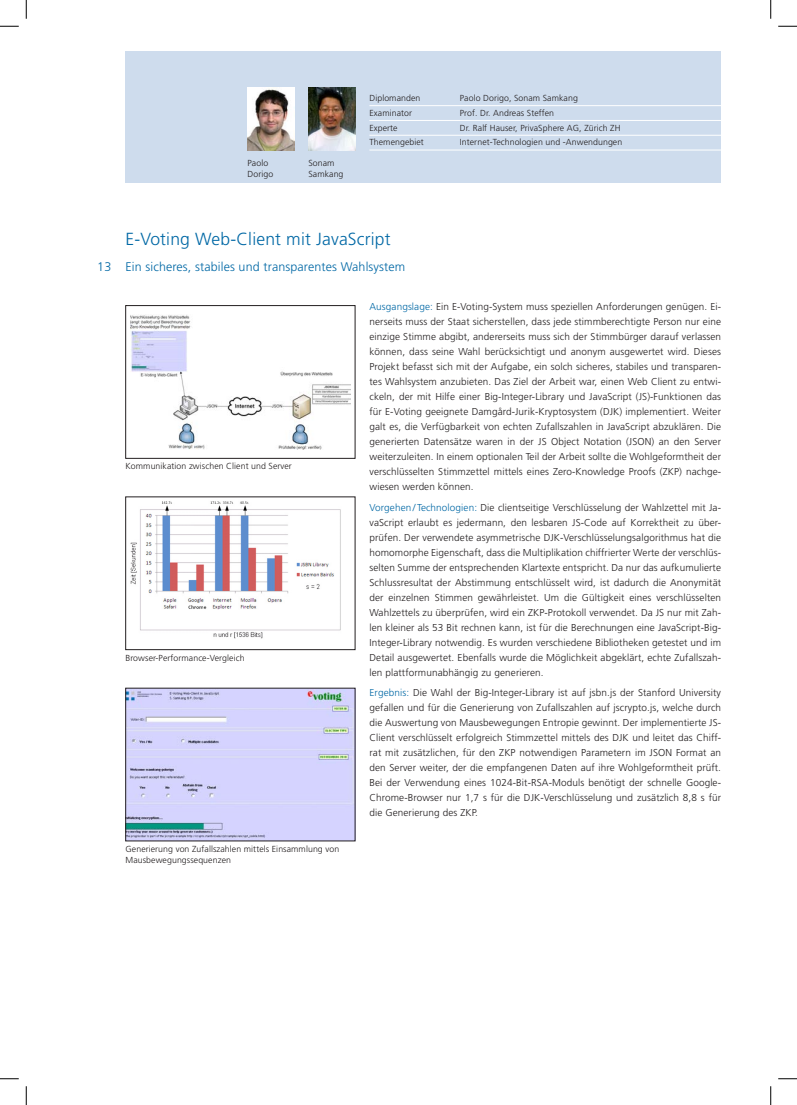
<style>
.page{position:relative;width:797px;height:1105px;background:#fff}
.page>*{position:absolute;margin:0;border:0;box-sizing:border-box;transform-origin:0 0}
.t1{font:300 17.5px "Frutiger LT Pro";letter-spacing:.01em;color:#0068a5}
.t2{font:300 12.5px "Frutiger LT Pro";letter-spacing:.01em;color:#0068a5}
.t3{font:300 10px/15px "Frutiger LT Pro";letter-spacing:.01em;color:#231f20;text-align:justify}
.t4{font:300 8.75px/11.2px "Frutiger LT Pro";letter-spacing:.01em;color:#231f20}
.s1{color:#0068a5}
</style>
<div class="page">
<div style="left:125px;top:51px;width:596px;height:131px;background:#cedced"></div>
<img style="left:131px;top:315px;width:219px;height:134px">
<div style="left:125px;top:305px;width:230px;height:153px;border:1px solid #231f20"></div>
<img style="left:130px;top:501px;width:211px;height:138px">
<div style="left:125px;top:497px;width:230px;height:153px;border:1px solid #231f20"></div>
<img style="left:127px;top:690px;width:226px;height:149px">
<hr style="left:369px;top:105px;width:352px;height:1px;background:#fff">
<hr style="left:369px;top:120px;width:352px;height:1px;background:#fff">
<hr style="left:369px;top:135px;width:352px;height:1px;background:#fff">
<hr style="left:369px;top:150px;width:352px;height:1px;background:#fff">
<img style="left:247px;top:88px;width:47px;height:62px">
<img style="left:308px;top:88px;width:47px;height:62px">
<svg style="left:0;top:25px;width:19px;height:2px"></svg>
<svg style="left:778px;top:25px;width:19px;height:2px"></svg>
<svg style="left:0;top:1078px;width:19px;height:1px"></svg>
<svg style="left:778px;top:1078px;width:19px;height:1px"></svg>
<svg style="left:25px;top:0;width:2px;height:19px"></svg>
<svg style="left:25px;top:1086px;width:2px;height:19px"></svg>
<svg style="left:770px;top:0;width:1px;height:19px"></svg>
<svg style="left:770px;top:1086px;width:1px;height:19px"></svg>
<p class="t4" style="left:247px;top:157px;width:27px">Paolo<br>Dorigo</p>
<p class="t4" style="left:308px;top:157px;width:37px">Sonam<br>Samkang</p>
<p class="t4" style="left:369px;top:92px;width:52px">Diplomanden</p>
<p class="t4" style="left:460px;top:92px;width:120px">Paolo Dorigo, Sonam Samkang</p>
<p class="t4" style="left:369px;top:107px;width:44px">Examinator</p>
<p class="t4" style="left:460px;top:107px;width:96px">Prof. Dr. Andreas Steffen</p>
<p class="t4" style="left:369px;top:122px;width:30px">Experte</p>
<p class="t4" style="left:460px;top:122px;width:162px">Dr. Ralf Hauser, PrivaSphere AG, Zürich ZH</p>
<p class="t4" style="left:369px;top:137px;width:56px">Themengebiet</p>
<p class="t4" style="left:460px;top:137px;width:164px">Internet-Technologien und -Anwendungen</p>
<h1 class="t1" style="left:125px;top:229px;width:267px">E-Voting Web-Client mit JavaScript</h1>
<p class="t2" style="left:97px;top:259px;width:309px">13 Ein sicheres, stabiles und transparentes Wahlsystem</p>
<p class="t4" style="left:125px;top:461px;width:168px">Kommunikation zwischen Client und Server</p>
<p class="t4" style="left:125px;top:652px;width:120px">Browser-Performance-Vergleich</p>
<p class="t4" style="left:125px;top:843px;width:215px">Generierung von Zufallszahlen mittels Einsammlung von<br>Mausbewegungssequenzen</p>
<p class="t3" style="left:369px;top:299px;width:353px"><span class="s1">Ausgangslage:</span> Ein E-Voting-System muss speziellen Anforderungen genügen. Ei&shy;nerseits muss der Staat sicherstellen, dass jede stimmberechtigte Person nur eine einzige Stimme abgibt, andererseits muss sich der Stimmbürger darauf verlassen können, dass seine Wahl berücksichtigt und anonym ausgewertet wird. Dieses Projekt befasst sich mit der Aufgabe, ein solch sicheres, stabiles und transparen&shy;tes Wahlsystem anzubieten. Das Ziel der Arbeit war, einen Web Client zu entwi&shy;ckeln, der mit Hilfe einer Big-Integer-Library und JavaScript (JS)-Funktionen das für E-Voting geeignete Damgård-Jurik-Kryptosystem (DJK) implementiert. Weiter galt es, die Verfügbarkeit von echten Zufallszahlen in JavaScript abzuklären. Die generierten Datensätze waren in der JS Object Notation (JSON) an den Server weiterzuleiten. In einem optionalen Teil der Arbeit sollte die Wohlgeformtheit der verschlüsselten Stimmzettel mittels eines Zero-Knowledge Proofs (ZKP) nachge&shy;wiesen werden können.</p>
<p class="t3" style="left:369px;top:500px;width:353px"><span class="s1">Vorgehen / Technologien:</span> Die clientseitige Verschlüsselung der Wahlzettel mit Ja&shy;vaScript erlaubt es jedermann, den lesbaren JS-Code auf Korrektheit zu über&shy;prüfen. Der verwendete asymmetrische DJK-Verschlüsselungsalgorithmus hat die homomorphe Eigenschaft, dass die Multiplikation chiffrierter Werte der verschlüs&shy;selten Summe der entsprechenden Klartexte entspricht. Da nur das aufkumulierte Schlussresultat der Abstimmung entschlüsselt wird, ist dadurch die Anonymität der einzelnen Stimmen gewährleistet. Um die Gültigkeit eines verschlüsselten Wahlzettels zu überprüfen, wird ein ZKP-Protokoll verwendet. Da JS nur mit Zah&shy;len kleiner als 53 Bit rechnen kann, ist für die Berechnungen eine JavaScript-Big-Integer-Library notwendig. Es wurden verschiedene Bibliotheken getestet und im Detail ausgewertet. Ebenfalls wurde die Möglichkeit abgeklärt, echte Zufallszah&shy;len plattformunabhängig zu generieren.</p>
<p class="t3" style="left:369px;top:685px;width:353px"><span class="s1">Ergebnis:</span> Die Wahl der Big-Integer-Library ist auf jsbn.js der Stanford University gefallen und für die Generierung von Zufallszahlen auf jscrypto.js, welche durch die Auswertung von Mausbewegungen Entropie gewinnt. Der implementierte JS-Client verschlüsselt erfolgreich Stimmzettel mittels des DJK und leitet das Chiff&shy;rat mit zusätzlichen, für den ZKP notwendigen Parametern im JSON Format an den Server weiter, der die empfangenen Daten auf ihre Wohlgeformtheit prüft.<br>Bei der Verwendung eines 1024-Bit-RSA-Moduls benötigt der schnelle Google-Chrome-Browser nur 1,7 s für die DJK-Verschlüsselung und zusätzlich 8,8 s für die Generierung des ZKP.</p>
</div>
